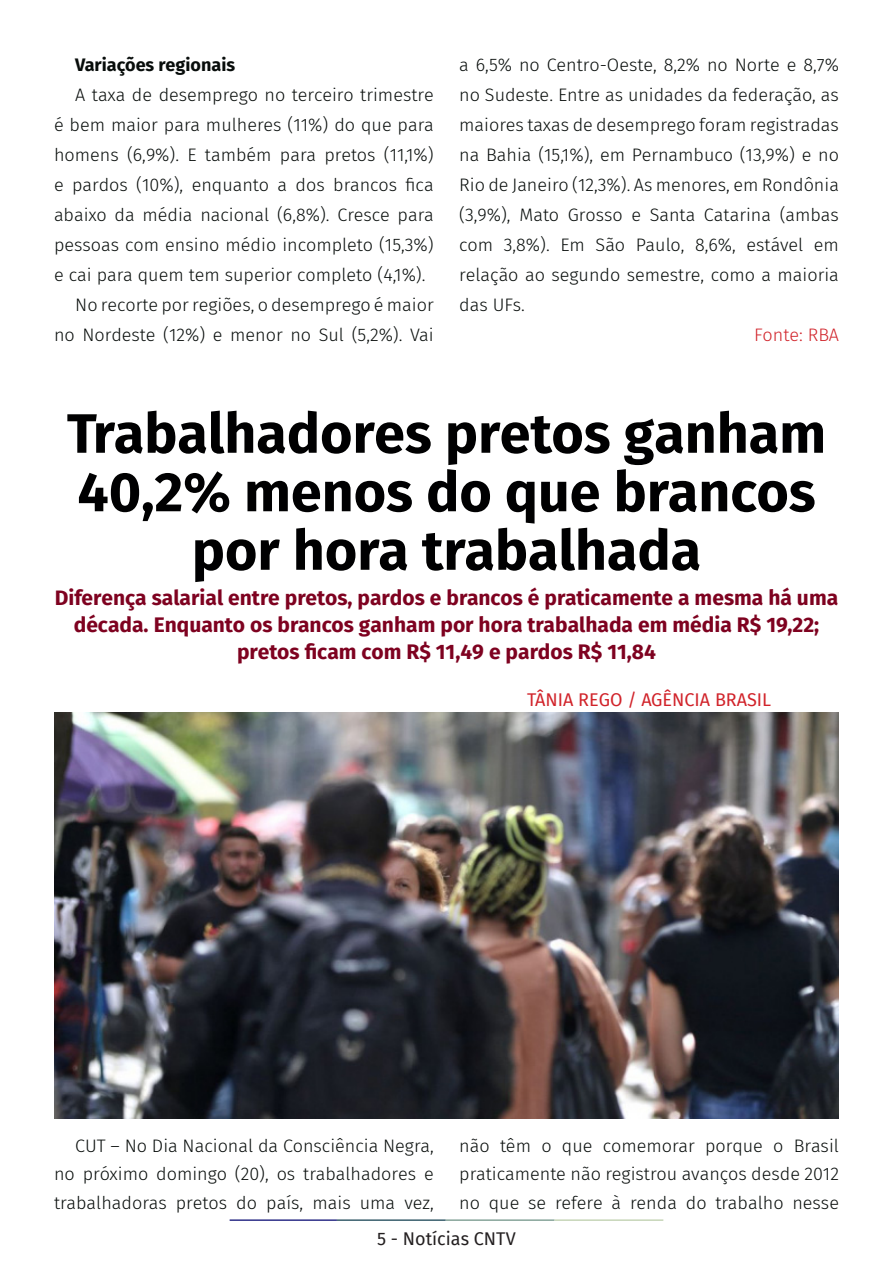
<style>
.page{position:relative;width:893px;height:1263px;background:#fff}
.page>*{position:absolute;margin:0;border:0;box-sizing:border-box;transform-origin:0 0}
.t1{font:700 55.5px/58.5px "Fira Sans";color:#000001;text-align:center}
.t2{font:700 21px/27px "Fira Sans";color:#7e0220;text-align:center}
.t3{font:300 18px/30px "Fira Sans";color:#080d0b;text-align:justify}
.t4{font:18px "Fira Sans";color:#d1232a}
.t5{font:700 18px "Fira Sans";color:#080d0b}
.t6{font:18px "Fira Sans";color:#231f20}
.t7{font:300 18px "Fira Sans";letter-spacing:-.005em;color:#d1232a}
</style>
<div class="page">
<hr style="left:230px;top:1219px;width:107px;height:2px;background:#2f3088">
<hr style="left:337px;top:1219px;width:109px;height:2px;background:#3a5f6d">
<hr style="left:446px;top:1219px;width:109px;height:2px;background:#87a59a">
<hr style="left:555px;top:1219px;width:108px;height:2px;background:#c6d5b7">
<img style="left:54px;top:712px;width:785px;height:406px">
<p class="t5" style="left:75px;top:49px;width:161px">Variações regionais</p>
<p class="t3" style="left:54px;top:79px;width:381px;text-indent:21px">A taxa de desemprego no terceiro trimestre é bem maior para mulheres (11%) do que para homens (6,9%). E também para pretos (11,1%) e pardos (10%), enquanto a dos brancos fica abaixo da média nacional (6,8%). Cresce para pessoas com ensino médio incompleto (15,3%) e cai para quem tem superior completo (4,1%).</p>
<p class="t3" style="left:54px;top:289px;width:381px;text-align:right">No recorte por regiões, o desemprego é maior no Nordeste (12%) e menor no Sul (5,2%). Vai</p>
<p class="t3" style="left:459px;top:49px;width:381px">a 6,5% no Centro-Oeste, 8,2% no Norte e 8,7% no Sudeste. Entre as unidades da federação, as maiores taxas de desemprego foram registradas na Bahia (15,1%), em Pernambuco (13,9%) e no Rio de Janeiro (12,3%). As menores, em Rondônia (3,9%), Mato Grosso e Santa Catarina (ambas com 3,8%). Em São Paulo, 8,6%, estável em relação ao segundo semestre, como a maioria das UFs.</p>
<p class="t7" style="left:754px;top:322px;width:86px">Fonte: RBA</p>
<p class="t1" style="left:67px;top:400px;width:761px">Trabalhadores pretos ganham<br>40,2% menos do que brancos por hora trabalhada</p>
<p class="t2" style="left:55px;top:583px;width:785px">Diferença salarial entre pretos, pardos e brancos é praticamente a mesma há uma década. Enquanto os brancos ganham por hora trabalhada em média R$ 19,22; pretos ficam com R$ 11,49 e pardos R$ 11,84</p>
<p class="t4" style="left:527px;top:686px;width:246px">TÂNIA REGO / AGÊNCIA BRASIL</p>
<p class="t3" style="left:54px;top:1131px;width:381px;line-height:28.5px;text-indent:21px">CUT – No Dia Nacional da Consciência Negra, no próximo domingo (20), os trabalhadores e trabalhadoras pretos do país, mais uma vez,</p>
<p class="t3" style="left:459px;top:1131px;width:381px;line-height:28.5px">não têm o que comemorar porque o Brasil praticamente não registrou avanços desde 2012 no que se refere à renda do trabalho nesse</p>
<p class="t6" style="left:377px;top:1225px;width:140px">5 - Notícias CNTV</p>
</div>
